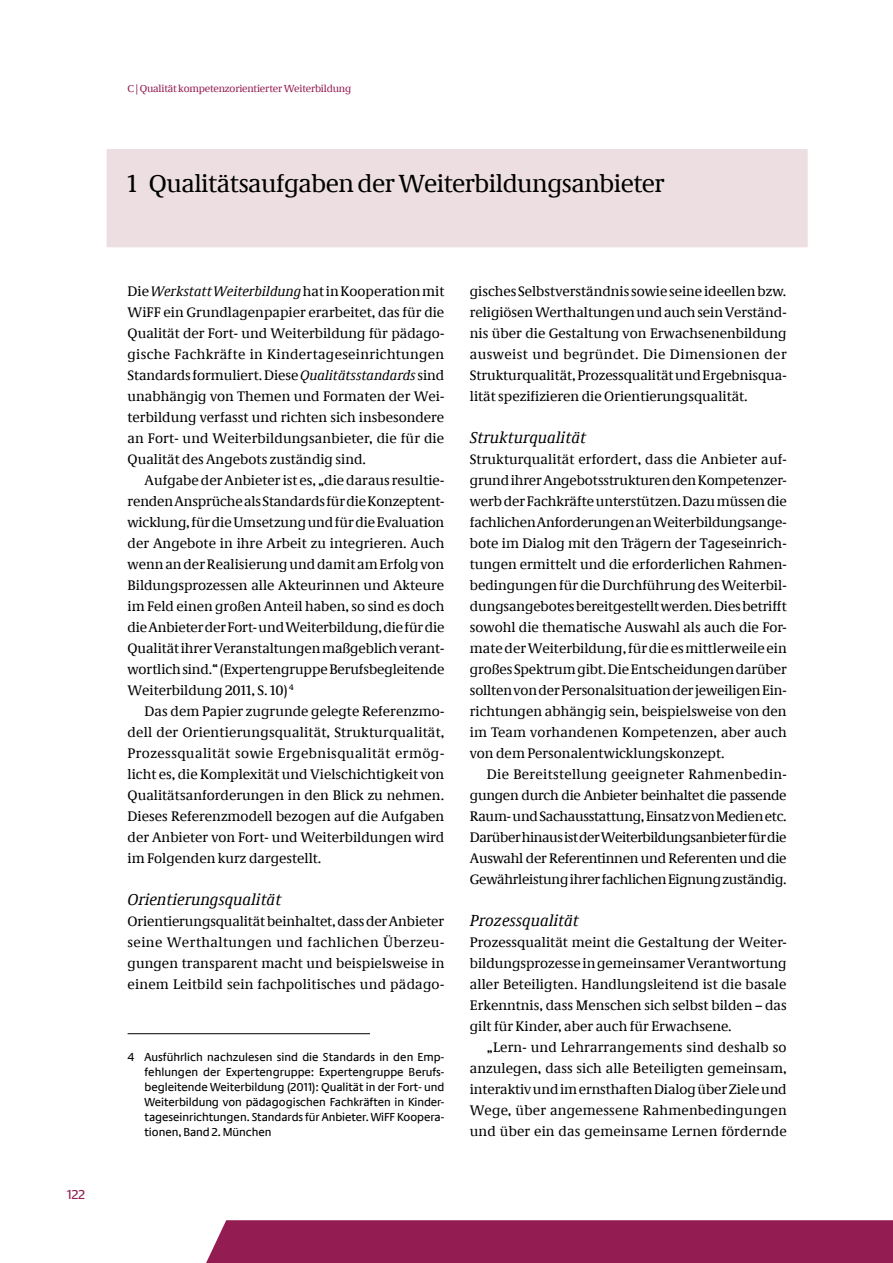
<style>
.page{position:relative;width:893px;height:1263px;background:#fff}
.page>*{position:absolute;margin:0;border:0;box-sizing:border-box;transform-origin:0 0}
.t1{font:25.5px "Neue Demos";letter-spacing:-.02em;color:#000}
.t2{font:italic 16.5px "Neue Demos";color:#000}
.t3{font:14.25px/21px "Neue Demos";color:#000;text-align:justify}
.t4{font:13.5px "Neue Praxis";color:#931d52}
.t5{font:12px/15px "Neue Praxis";letter-spacing:-.005em;color:#000;text-align:justify}
.t6{font:10.5px "Neue Demos";letter-spacing:-.02em;color:#931d52}
.s1{font-style:italic}
</style>
<div class="page">
<div style="left:206px;top:1220px;width:687px;height:43px;background:#931d52"></div>
<hr style="left:128px;top:1033px;width:242px;height:1px;background:#000">
<div style="left:106px;top:149px;width:702px;height:99px;background:#eddfe1"></div>
<p class="t4" style="left:67px;top:1186px;width:19px">122</p>
<p class="t6" style="left:128px;top:82px;width:225px">C | Qualität kompetenzorientierter Weiterbildung</p>
<h1 class="t1" style="left:128px;top:168px;width:539px">1 Qualitätsaufgaben der Weiterbildungsanbieter</h1>
<p class="t3" style="left:128px;top:281px;width:318px">Die <span class="s1">Werkstatt Weiterbildung</span> hat in Kooperation mit WiFF ein Grundlagenpapier erarbeitet, das für die Qualität der Fort- und Weiterbildung für pädago&shy;gische Fachkräfte in Kindertageseinrichtungen Standards formuliert. Diese <span class="s1">Qualitätsstandards</span> sind unabhängig von Themen und Formaten der Wei&shy;terbildung verfasst und richten sich insbesondere an Fort- und Weiterbildungsanbieter, die für die Qualität des Angebots zuständig sind.</p>
<p class="t3" style="left:128px;top:470px;width:318px;text-indent:17px">Aufgabe der Anbieter ist es, „die daraus resultie&shy;renden Ansprüche als Standards für die Konzeptent&shy;wicklung, für die Umsetzung und für die Evaluation der Angebote in ihre Arbeit zu integrieren. Auch wenn an der Realisierung und damit am Erfolg von Bildungsprozessen alle Akteurinnen und Akteure im Feld einen großen Anteil haben, so sind es doch die Anbieter der Fort- und Weiterbildung, die für die Qualität ihrer Veranstaltungen maßgeblich verant&shy;wortlich sind.“ (Expertengruppe Berufsbegleitende Weiterbildung 2011, S. 10) <sup>4</sup></p>
<p class="t3" style="left:128px;top:701px;width:318px;text-indent:17px">Das dem Papier zugrunde gelegte Referenzmo&shy;dell der Orientierungsqualität, Strukturqualität, Prozessqualität sowie Ergebnisqualität ermög&shy;licht es, die Komplexität und Vielschichtigkeit von Qualitätsanforderungen in den Blick zu nehmen.<br>Dieses Referenzmodell bezogen auf die Aufgaben der Anbieter von Fort- und Weiterbildungen wird im Folgenden kurz dargestellt.</p>
<p class="t2" style="left:128px;top:890px;width:155px">Orientierungsqualität</p>
<p class="t3" style="left:128px;top:911px;width:318px">Orientierungsqualität beinhaltet, dass der Anbieter seine Werthaltungen und fachlichen Überzeu&shy;gungen transparent macht und beispielsweise in einem Leitbild sein fachpolitisches und pädago-</p>
<p class="t5" style="left:145px;top:1050px;width:301px;text-indent:-17px">4 Ausführlich nachzulesen sind die Standards in den Emp&shy;fehlungen der Expertengruppe: Expertengruppe Berufs&shy;begleitende Weiterbildung (2011): Qualität in der Fort- und Weiterbildung von pädagogischen Fachkräften in Kinder&shy;tageseinrichtungen. Standards für Anbieter. WiFF Koopera&shy;tionen, Band 2. München</p>
<p class="t3" style="left:470px;top:281px;width:318px">gisches Selbstverständnis sowie seine ideellen bzw. religiösen Werthaltungen und auch sein Verständ&shy;nis über die Gestaltung von Erwachsenenbildung ausweist und begründet. Die Dimensionen der Strukturqualität, Prozessqualität und Ergebnisqua&shy;lität spezifizieren die Orientierungsqualität.</p>
<p class="t2" style="left:470px;top:428px;width:118px">Strukturqualität</p>
<p class="t3" style="left:470px;top:449px;width:318px">Strukturqualität erfordert, dass die Anbieter auf&shy;grund ihrer Angebotsstrukturen den Kompetenzer&shy;werb der Fachkräfte unterstützen. Dazu müssen die fachlichen Anforderungen an Weiterbildungsange&shy;bote im Dialog mit den Trägern der Tageseinrich&shy;tungen ermittelt und die erforderlichen Rahmen&shy;bedingungen für die Durchführung des Weiterbil&shy;dungsangebotes bereitgestellt werden. Dies betrifft sowohl die thematische Auswahl als auch die For&shy;mate der Weiterbildung, für die es mittlerweile ein großes Spektrum gibt. Die Entscheidungen darüber sollten von der Personalsituation der jeweiligen Ein&shy;richtungen abhängig sein, beispielsweise von den im Team vorhandenen Kompetenzen, aber auch von dem Personalentwicklungskonzept.</p>
<p class="t3" style="left:470px;top:764px;width:318px;text-indent:17px">Die Bereitstellung geeigneter Rahmenbedin&shy;gungen durch die Anbieter beinhaltet die passende Raum- und Sachausstattung, Einsatz von Medien etc.<br>Darüber hinaus ist der Weiterbildungsanbieter für die Auswahl der Referentinnen und Referenten und die Gewährleistung ihrer fachlichen Eignung zuständig.</p>
<p class="t2" style="left:470px;top:911px;width:110px">Prozessqualität</p>
<p class="t3" style="left:470px;top:932px;width:318px">Prozessqualität meint die Gestaltung der Weiter&shy;bildungsprozesse in gemeinsamer Verantwortung aller Beteiligten. Handlungsleitend ist die basale Erkenntnis, dass Menschen sich selbst bilden – das gilt für Kinder, aber auch für Erwachsene.</p>
<p class="t3" style="left:470px;top:1037px;width:318px;text-indent:17px">„Lern- und Lehrarrangements sind deshalb so anzulegen, dass sich alle Beteiligten gemeinsam, interaktiv und im ernsthaften Dialog über Ziele und Wege, über angemessene Rahmenbedingungen und über ein das gemeinsame Lernen fördernde</p>
</div>
